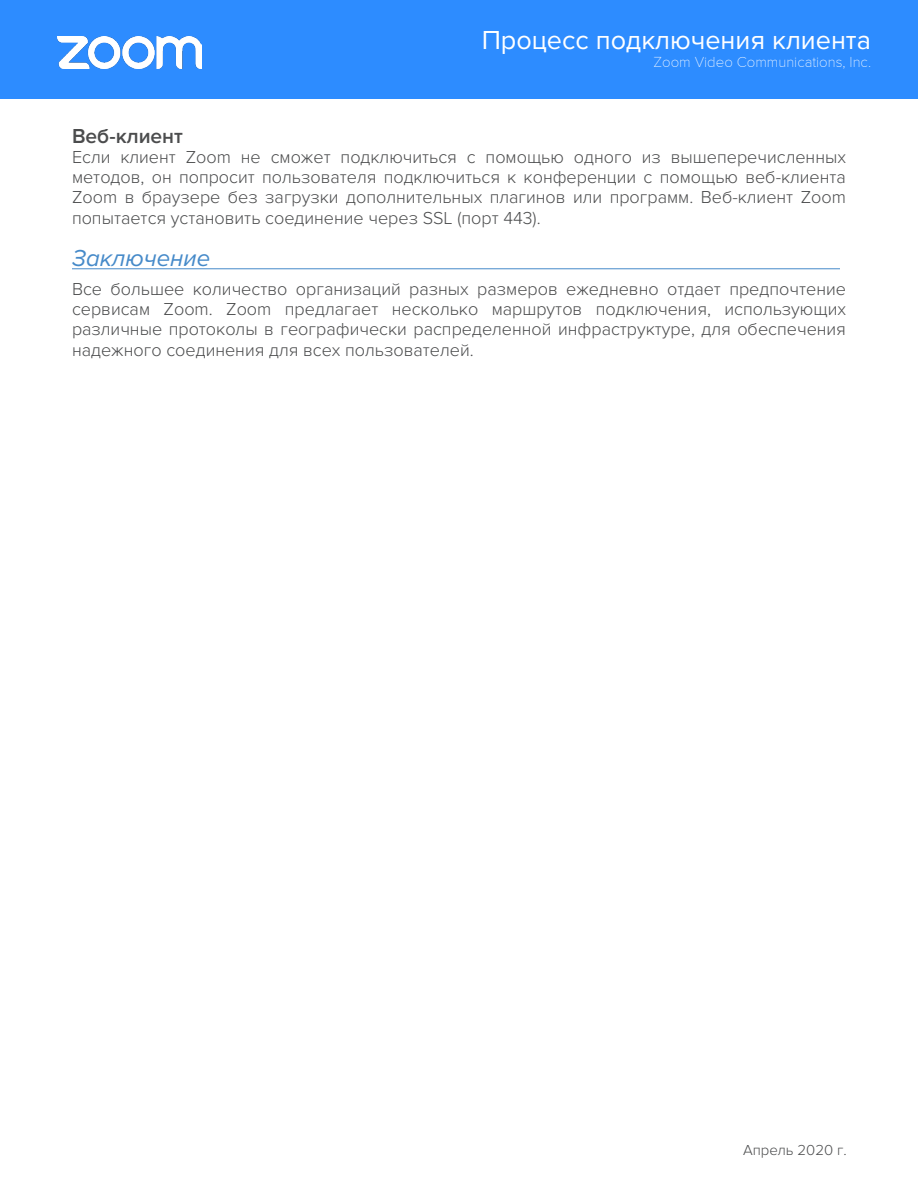
<style>
.page{position:relative;width:918px;height:1188px;background:#fff}
.page>*{position:absolute;margin:0;border:0;box-sizing:border-box;transform-origin:0 0}
.t1{font:27px "Proxima Nova";color:#fff}
.t2{font:italic 24px "Proxima Nova";color:#468ac9}
.t3{font:600 21px "Proxima Nova";color:#4b4c4d}
.Body{font:300 18px/20.2px "Proxima Nova";color:#4b4c4d;text-align:justify}
.t4{font:100 15px "Proxima Nova T";color:#fff}
.t5{font:300 15px "Proxima Nova";color:#4b4c4d}
</style>
<div class="page">
<div style="left:0;top:0;width:918px;height:98px;background:#2d8cff"></div>
<img style="left:58px;top:36px;width:144px;height:33px">
<hr style="left:72px;top:269px;width:768px;height:1px;background:#468ac9">
<h1 class="t1" style="left:482px;top:25px;width:391px">Процесс подключения клиента</h1>
<p class="t4" style="left:654px;top:54px;width:219px">Zoom Video Communications, Inc.</p>
<h2 class="t3" style="left:72px;top:124px;width:113px">Веб-клиент</h2>
<p class="Body" style="left:72px;top:147px;width:776px">Если клиент Zoom не сможет подключиться с помощью одного из вышеперечисленных методов, он попросит пользователя подключиться к конференции с помощью веб-клиента Zoom в браузере без загрузки дополнительных плагинов или программ. Веб-клиент Zoom попытается установить соединение через SSL (порт 443).</p>
<h1 class="t2" style="left:72px;top:244px;width:140px">Заключение</h1>
<p class="Body" style="left:72px;top:279px;width:776px">Все большее количество организаций разных размеров ежедневно отдает предпочтение сервисам Zoom. Zoom предлагает несколько маршрутов подключения, использующих различные протоколы в географически распределенной инфраструктуре, для обеспечения надежного соединения для всех пользователей.</p>
<p class="t5" style="left:743px;top:1141px;width:105px">Апрель 2020 г.</p>
</div>
